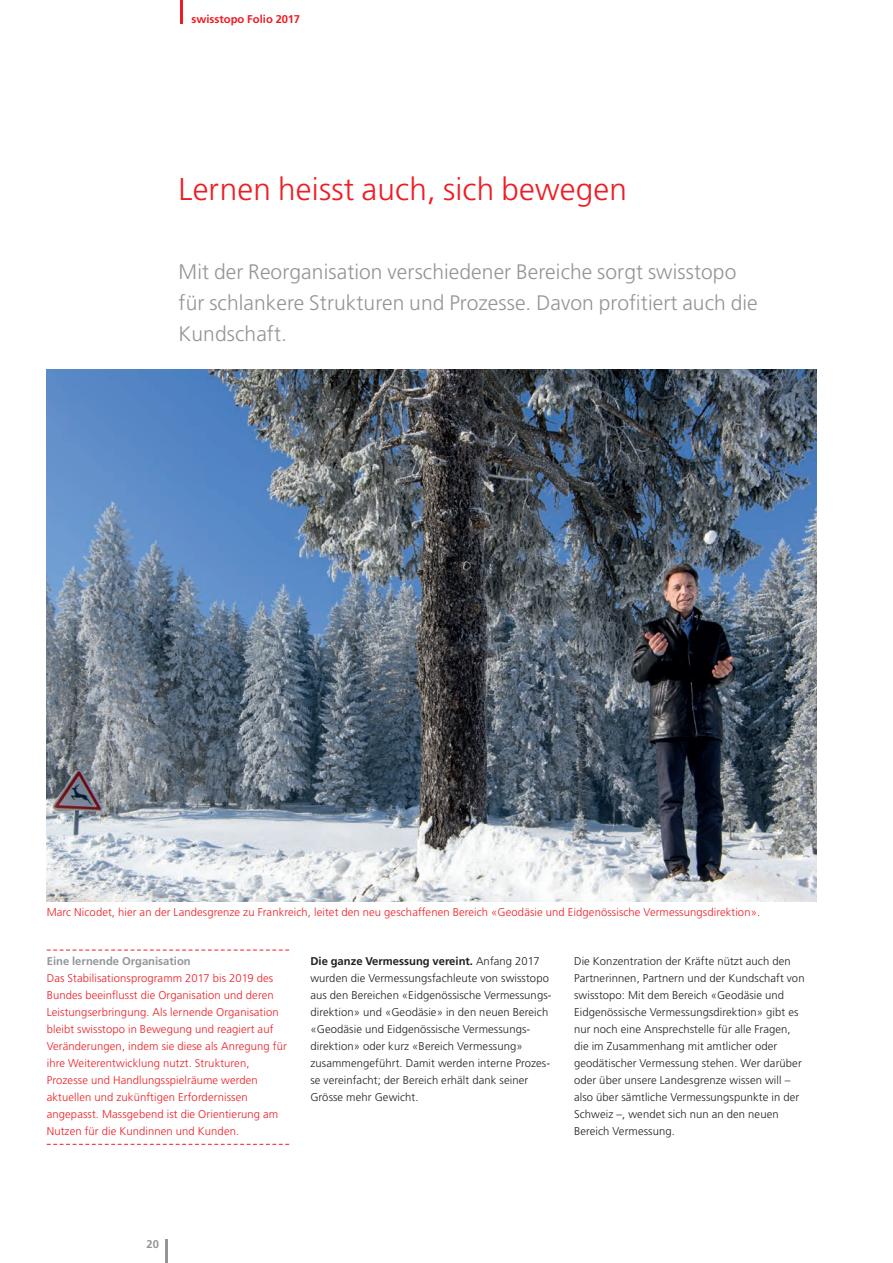
<style>
.page{position:relative;width:893px;height:1263px;background:#fff}
.page>*{position:absolute;margin:0;border:0;box-sizing:border-box;transform-origin:0 0}
._7_Titel_21pt{font:300 31.5px "Frutiger LT Pro";letter-spacing:.005em;color:#ee1d23}
._4_Lead{font:300 21px/30.9px "Frutiger LT Pro";letter-spacing:.005em;color:#939598}
._3_Marginalie_Legend{font:300 11.25px/17px "Frutiger LT Pro";letter-spacing:.01em;color:#231f20}
._9_Text_Kasten_klein{font:300 11.25px/17px "Frutiger LT Pro";letter-spacing:.01em;color:#ee1d23}
._9_Titel_Kasten_klei{font:700 11.25px "Frutiger LT Pro";color:#939598}
.t1{font:700 11.25px "Frutiger LT Pro";color:#ee1d23}
.s1{font-weight:700}
</style>
<div class="page">
<hr style="left:165px;top:1239px;width:3px;height:24px;background:#939598">
<hr style="left:181px;top:0;width:2px;height:23px;background:#ee1d23">
<img style="left:47px;top:370px;width:769px;height:531px">
<svg style="left:47px;top:950px;width:242px;height:1px"></svg>
<svg style="left:47px;top:1144px;width:242px;height:1px"></svg>
<p class="t1" style="left:191px;top:13px;width:110px">swisstopo Folio 2017</p>
<h1 class="_7_Titel_21pt" style="left:179px;top:171px;width:450px">Lernen heisst auch, sich bewegen</h1>
<h2 class="_4_Lead" style="left:179px;top:257px;width:581px">Mit der Reorganisation verschiedener Bereiche sorgt swisstopo für schlankere Strukturen und Prozesse. Davon profitiert auch die<br>Kundschaft.</h2>
<p class="_9_Text_Kasten_klein" style="left:47px;top:903px;width:715px">Marc Nicodet, hier an der Landesgrenze zu Frankreich, leitet den neu geschaffenen Bereich «Geodäsie und Eidgenössische Vermessungsdirektion».</p>
<p class="_9_Titel_Kasten_klei" style="left:47px;top:955px;width:145px">Eine lernende Organisation</p>
<p class="_9_Text_Kasten_klein" style="left:47px;top:970px;width:242px">Das Stabilisationsprogramm 2017 bis 2019 des Bundes beeinflusst die Organisation und deren Leistungserbringung. Als lernende Organisation bleibt swisstopo in Bewegung und reagiert auf Veränderungen, indem sie diese als Anregung für ihre Weiterentwicklung nutzt. Strukturen, Prozesse und Handlungsspielräume werden aktuellen und zukünftigen Erfordernissen angepasst. Massgebend ist die Orientierung am Nutzen für die Kundinnen und Kunden.</p>
<p class="_3_Marginalie_Legend" style="left:310px;top:953px;width:243px"><span class="s1">Die ganze Vermessung vereint.</span> Anfang 2017 wurden die Vermessungsfachleute von swisstopo aus den Bereichen «Eidgenössische Vermessungs&shy;direktion» und «Geodäsie» in den neuen Bereich «Geodäsie und Eidgenössische Vermessungs&shy;direktion» oder kurz «Bereich Vermessung» zusammengeführt. Damit werden interne Prozes&shy;se vereinfacht; der Bereich erhält dank seiner Grösse mehr Gewicht.</p>
<p class="_3_Marginalie_Legend" style="left:574px;top:953px;width:232px">Die Konzentration der Kräfte nützt auch den Partnerinnen, Partnern und der Kundschaft von swisstopo: Mit dem Bereich «Geodäsie und Eidgenössische Vermessungsdirektion» gibt es nur noch eine Ansprechstelle für alle Fragen, die im Zusammenhang mit amtlicher oder geodätischer Vermessung stehen. Wer darüber oder über unsere Landesgrenze wissen will – also über sämtliche Vermessungspunkte in der Schweiz –, wendet sich nun an den neuen Bereich Vermessung.</p>
<p class="_9_Titel_Kasten_klei" style="left:147px;top:1237px;width:14px">20</p>
</div>
